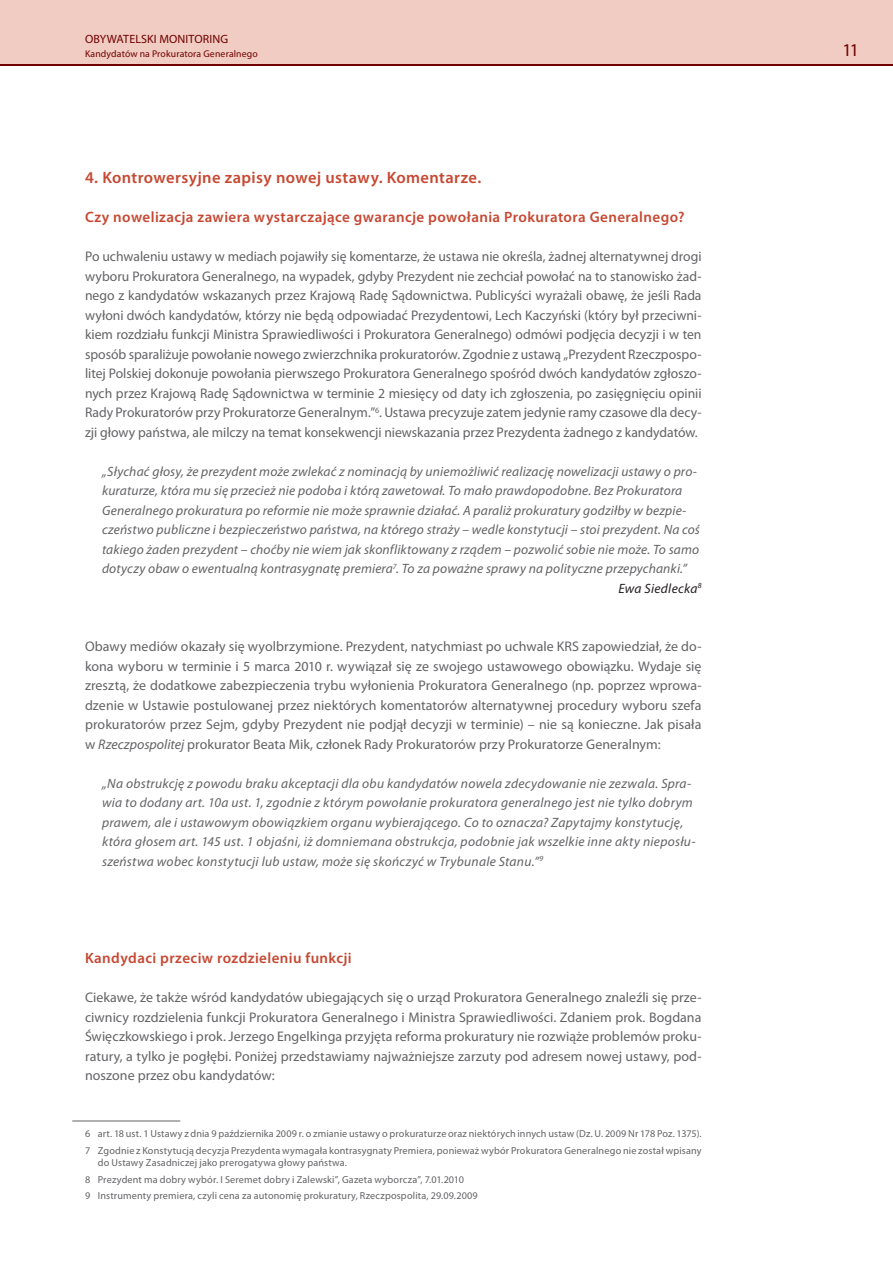
<style>
.page{position:relative;width:893px;height:1263px;background:#fff}
.page>*{position:absolute;margin:0;border:0;box-sizing:border-box;transform-origin:0 0}
.t1{font:18px "Myriad Pro";color:#700000}
.tytul{font:600 16.5px "Myriad Pro";letter-spacing:.025em;color:#c64832}
.podtytul{font:600 15px "Myriad Pro";letter-spacing:.025em;color:#c64832}
.t2{font:13.95px/19.5px "Myriad Pro";color:#636366;text-align:justify}
.cyt{font:italic 13.5px/19.5px "Myriad Pro";letter-spacing:.015em;color:#636366}
.cyt-2{font:italic 13.5px "Myriad Pro";letter-spacing:.02em;color:#231f20}
.t3{font:12px "Myriad Pro";letter-spacing:.01em;color:#700000}
.przypis{font:10.2px/12.3px "Myriad Pro";letter-spacing:.015em;color:#636366}
.t4{font:9.75px "Myriad Pro";letter-spacing:.015em;color:#700000}
.s1{font-style:italic}
</style>
<div class="page">
<div style="left:0;top:0;width:893px;height:66px;background:#700000"></div>
<div style="left:0;top:0;width:893px;height:64px;background:#f0ccc2"></div>
<hr style="left:72px;top:1121px;width:108px;height:1px;background:#636366">
<p class="t3" style="left:85px;top:32px;width:145px">OBYWATELSKI MONITORING</p>
<p class="t4" style="left:85px;top:47px;width:174px">Kandydatów na Prokuratora Generalnego</p>
<p class="t1" style="left:842px;top:39px;width:18px">11</p>
<p class="tytul" style="left:85px;top:167px;width:398px">4. Kontrowersyjne zapisy nowej ustawy. Komentarze.</p>
<p class="podtytul" style="left:85px;top:208px;width:601px">Czy nowelizacja zawiera wystarczające gwarancje powołania Prokuratora Generalnego?</p>
<p class="t2" style="left:85px;top:247px;width:618px">Po uchwaleniu ustawy w mediach pojawiły się komentarze, że ustawa nie określa, żadnej alternatywnej drogi wyboru Prokuratora Generalnego, na wypadek, gdyby Prezydent nie zechciał powołać na to stanowisko żad&shy;nego z kandydatów wskazanych przez Krajową Radę Sądownictwa. Publicyści wyrażali obawę, że jeśli Rada wyłoni dwóch kandydatów, którzy nie będą odpowiadać Prezydentowi, Lech Kaczyński (który był przeciwni&shy;kiem rozdziału funkcji Ministra Sprawiedliwości i Prokuratora Generalnego) odmówi podjęcia decyzji i w ten sposób sparaliżuje powołanie nowego zwierzchnika prokuratorów. Zgodnie z ustawą „Prezydent Rzeczpospo&shy;litej Polskiej dokonuje powołania pierwszego Prokuratora Generalnego spośród dwóch kandydatów zgłoszo&shy;nych przez Krajową Radę Sądownictwa w terminie 2 miesięcy od daty ich zgłoszenia, po zasięgnięciu opinii Rady Prokuratorów przy Prokuratorze Generalnym.”<sup>6</sup>. Ustawa precyzuje zatem jedynie ramy czasowe dla decy&shy;zji głowy państwa, ale milczy na temat konsekwencji niewskazania przez Prezydenta żadnego z kandydatów.</p>
<p class="cyt" style="left:102px;top:461px;width:599px">„Słychać głosy, że prezydent może zwlekać z nominacją by uniemożliwić realizację nowelizacji ustawy o pro&shy;kuraturze, która mu się przecież nie podoba i którą zawetował. To mało prawdopodobne. Bez Prokuratora Generalnego prokuratura po reformie nie może sprawnie działać. A paraliż prokuratury godziłby w bezpie&shy;czeństwo publiczne i bezpieczeństwo państwa, na którego straży – wedle konstytucji – stoi prezydent. Na coś takiego żaden prezydent – choćby nie wiem jak skonfliktowany z rządem – pozwolić sobie nie może. To samo dotyczy obaw o ewentualną kontrasygnatę premiera<sup>7</sup>. To za poważne sprawy na polityczne przepychanki.”</p>
<p class="cyt-2" style="left:618px;top:580px;width:85px">Ewa Siedlecka<sup>8</sup></p>
<p class="t2" style="left:85px;top:637px;width:618px">Obawy mediów okazały się wyolbrzymione. Prezydent, natychmiast po uchwale KRS zapowiedział, że do&shy;kona wyboru w terminie i 5 marca 2010 r. wywiązał się ze swojego ustawowego obowiązku. Wydaje się zresztą, że dodatkowe zabezpieczenia trybu wyłonienia Prokuratora Generalnego (np. poprzez wprowa&shy;dzenie w Ustawie postulowanej przez niektórych komentatorów alternatywnej procedury wyboru szefa prokuratorów przez Sejm, gdyby Prezydent nie podjął decyzji w terminie) – nie są konieczne. Jak pisała w <span class="s1">Rzeczpospolitej</span> prokurator Beata Mik, członek Rady Prokuratorów przy Prokuratorze Generalnym:</p>
<p class="cyt" style="left:102px;top:773px;width:595px">„Na obstrukcję z powodu braku akceptacji dla obu kandydatów nowela zdecydowanie nie zezwala. Spra&shy;wia to dodany art. 10a ust. 1, zgodnie z którym powołanie prokuratora generalnego jest nie tylko dobrym prawem, ale i ustawowym obowiązkiem organu wybierającego. Co to oznacza? Zapytajmy konstytucję, która głosem art. 145 ust. 1 objaśni, iż domniemana obstrukcja, podobnie jak wszelkie inne akty nieposłu&shy;szeństwa wobec konstytucji lub ustaw, może się skończyć w Trybunale Stanu.”<sup>9</sup></p>
<p class="podtytul" style="left:85px;top:949px;width:268px">Kandydaci przeciw rozdzieleniu funkcji</p>
<p class="t2" style="left:85px;top:988px;width:618px">Ciekawe, że także wśród kandydatów ubiegających się o urząd Prokuratora Generalnego znaleźli się prze&shy;ciwnicy rozdzielenia funkcji Prokuratora Generalnego i Ministra Sprawiedliwości. Zdaniem prok. Bogdana Święczkowskiego i prok. Jerzego Engelkinga przyjęta reforma prokuratury nie rozwiąże problemów proku&shy;ratury, a tylko je pogłębi. Poniżej przedstawiamy najważniejsze zarzuty pod adresem nowej ustawy, pod&shy;noszone przez obu kandydatów:</p>
<p class="przypis" style="left:85px;top:1128px;width:618px">6 art. 18 ust. 1 Ustawy z dnia 9 października 2009 r. o zmianie ustawy o prokuraturze oraz niektórych innych ustaw (Dz. U. 2009 Nr 178 Poz. 1375).</p>
<p class="przypis" style="left:98px;top:1144px;width:605px;text-indent:-13px">7 Zgodnie z Konstytucją decyzja Prezydenta wymagała kontrasygnaty Premiera, ponieważ wybór Prokuratora Generalnego nie został wpisany do Ustawy Zasadniczej jako prerogatywa głowy państwa.</p>
<p class="przypis" style="left:85px;top:1173px;width:381px">8 Prezydent ma dobry wybór. I Seremet dobry i Zalewski”, Gazeta wyborcza”, 7.01.2010</p>
<p class="przypis" style="left:85px;top:1189px;width:394px">9 Instrumenty premiera, czyli cena za autonomię prokuratury, Rzeczpospolita, 29.09.2009</p>
</div>
